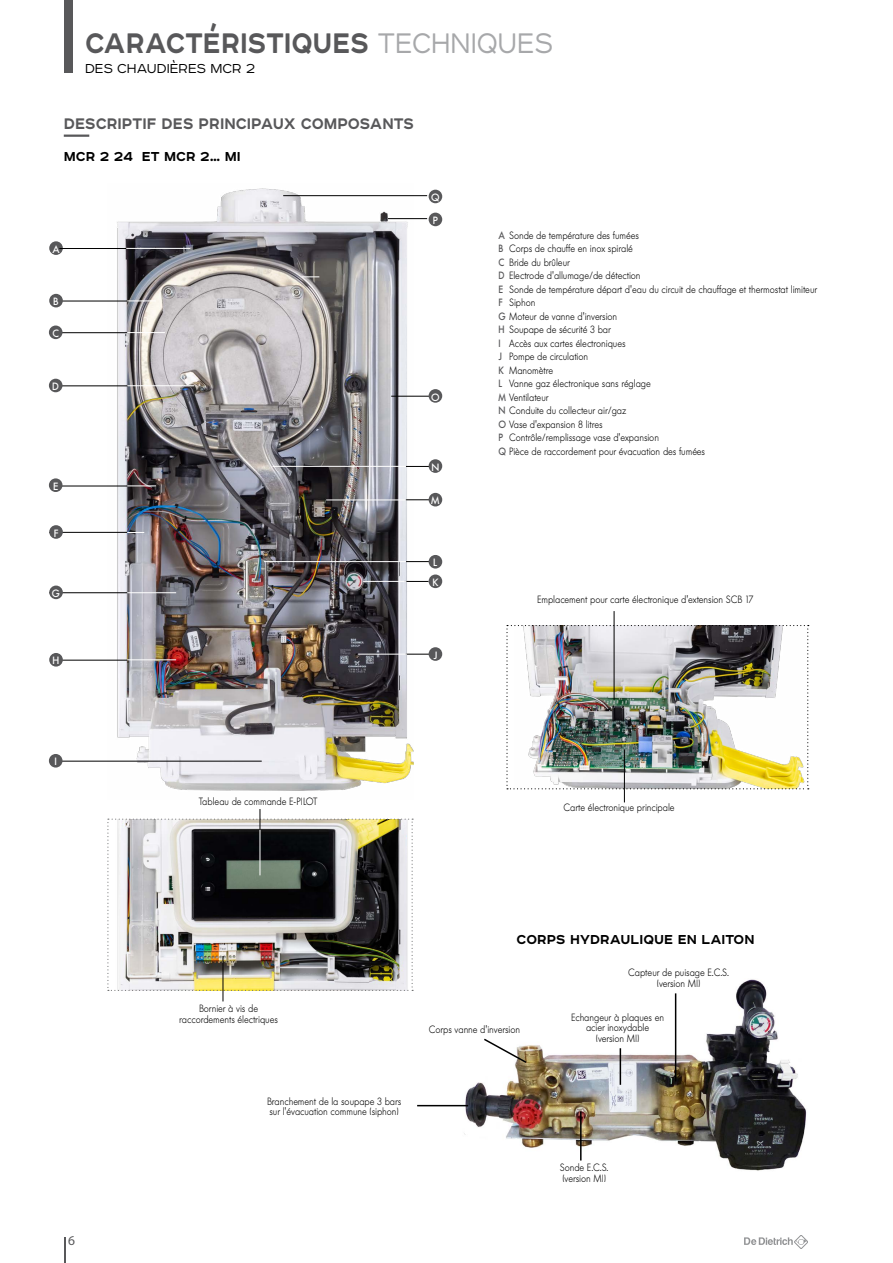
<style>
.page{position:relative;width:893px;height:1263px;background:#fff}
.page>*{position:absolute;margin:0;border:0;box-sizing:border-box;transform-origin:0 0}
.t1{font:700 36px "Affect";color:#58585a;scale:.91 1}
.t2{font:700 19.5px "Affect";color:#58585a;scale:.95 1}
.t3{font:700 16.5px "Affect";color:#000}
.t4{font:300 16.5px "Affect";color:#000}
.t5{font:13.5px "Myriad Pro";color:#58585a}
.t6{font:300 10.5px/13.5px "Futura BQ";letter-spacing:-.01em;color:#000;scale:.9 1}
.t7{font:500 10.5px "Futura BQ";color:#fff}
.s1{font-weight:300;color:#a7a8aa}
.s2{font-weight:500;color:#58585a}
</style>
<div class="page">
<div style="left:64px;top:0;width:8px;height:72px;background:#58585a"></div>
<svg style="left:64px;top:1237px;width:1px;height:26px"></svg>
<svg style="left:744px;top:1235px;width:64px;height:14px"></svg>
<hr style="left:64px;top:135px;width:25px;height:2px;background:#58585a">
<img style="left:108px;top:188px;width:306px;height:603px">
<hr style="left:391px;top:396px;width:38px;height:1px;background:#000">
<svg style="left:302px;top:276px;width:17px;height:1px"></svg>
<hr style="left:59px;top:486px;width:69px;height:1px;background:#000">
<hr style="left:49px;top:532px;width:79px;height:1px;background:#000">
<hr style="left:388px;top:218px;width:39px;height:1px;background:#000">
<hr style="left:59px;top:301px;width:69px;height:1px;background:#000">
<svg style="left:186px;top:220px;width:17px;height:1px"></svg>
<hr style="left:126px;top:248px;width:64px;height:1px;background:#fff">
<svg style="left:407px;top:654px;width:22px;height:1px"></svg>
<div style="left:429px;top:213px;width:13px;height:13px;background:#58585a;border-radius:50%"></div>
<div style="left:429px;top:389px;width:13px;height:14px;background:#58585a;border-radius:50%"></div>
<div style="left:429px;top:647px;width:13px;height:14px;background:#58585a;border-radius:50%"></div>
<div style="left:49px;top:241px;width:14px;height:14px;background:#58585a;border-radius:50%"></div>
<div style="left:49px;top:478px;width:14px;height:14px;background:#58585a;border-radius:50%"></div>
<div style="left:49px;top:525px;width:14px;height:14px;background:#58585a;border-radius:50%"></div>
<div style="left:49px;top:294px;width:14px;height:13px;background:#58585a;border-radius:50%"></div>
<hr style="left:49px;top:592px;width:79px;height:1px;background:#000">
<div style="left:49px;top:585px;width:14px;height:14px;background:#58585a;border-radius:50%"></div>
<hr style="left:59px;top:660px;width:69px;height:1px;background:#000">
<div style="left:49px;top:653px;width:14px;height:13px;background:#58585a;border-radius:50%"></div>
<img style="left:462px;top:979px;width:345px;height:192px">
<hr style="left:59px;top:248px;width:67px;height:1px;background:#000">
<hr style="left:58px;top:332px;width:70px;height:1px;background:#000">
<div style="left:49px;top:325px;width:14px;height:14px;background:#58585a;border-radius:50%"></div>
<svg style="left:127px;top:301px;width:29px;height:1px"></svg>
<hr style="left:58px;top:385px;width:70px;height:1px;background:#000">
<div style="left:49px;top:379px;width:14px;height:13px;background:#58585a;border-radius:50%"></div>
<hr style="left:127px;top:332px;width:38px;height:1px;background:#fff">
<hr style="left:127px;top:385px;width:67px;height:1px;background:#fff">
<svg style="left:127px;top:485px;width:29px;height:1px"></svg>
<svg style="left:127px;top:532px;width:17px;height:1px"></svg>
<hr style="left:127px;top:592px;width:49px;height:1px;background:#fff">
<hr style="left:127px;top:659px;width:49px;height:1px;background:#fff">
<hr style="left:62px;top:761px;width:200px;height:1px;background:#000">
<div style="left:49px;top:754px;width:14px;height:13px;background:#58585a;border-radius:50%"></div>
<hr style="left:358px;top:654px;width:49px;height:1px;background:#fff">
<svg style="left:406px;top:581px;width:23px;height:1px"></svg>
<div style="left:429px;top:574px;width:13px;height:14px;background:#58585a;border-radius:50%"></div>
<hr style="left:363px;top:581px;width:43px;height:1px;background:#fff">
<svg style="left:406px;top:561px;width:23px;height:1px"></svg>
<div style="left:429px;top:555px;width:13px;height:13px;background:#58585a;border-radius:50%"></div>
<hr style="left:264px;top:561px;width:142px;height:1px;background:#fff">
<svg style="left:406px;top:499px;width:23px;height:1px"></svg>
<div style="left:429px;top:493px;width:13px;height:13px;background:#58585a;border-radius:50%"></div>
<hr style="left:326px;top:500px;width:80px;height:1px;background:#fff">
<svg style="left:406px;top:466px;width:23px;height:1px"></svg>
<div style="left:429px;top:459px;width:13px;height:14px;background:#58585a;border-radius:50%"></div>
<hr style="left:273px;top:466px;width:133px;height:1px;background:#fff">
<hr style="left:283px;top:195px;width:144px;height:1px;background:#000">
<div style="left:429px;top:190px;width:13px;height:13px;background:#58585a;border-radius:50%"></div>
<img style="left:506px;top:625px;width:303px;height:164px">
<hr style="left:614px;top:611px;width:1px;height:89px;background:#000">
<hr style="left:624px;top:749px;width:1px;height:53px;background:#000">
<img style="left:107px;top:809px;width:306px;height:182px">
<hr style="left:260px;top:830px;width:1px;height:45px;background:#fff">
<hr style="left:223px;top:956px;width:1px;height:45px;background:#000">
<hr style="left:620px;top:1048px;width:1px;height:37px;background:#000">
<hr style="left:675px;top:993px;width:1px;height:88px;background:#000">
<hr style="left:580px;top:1111px;width:2px;height:49px;background:#000">
<svg style="left:482px;top:1037px;width:46px;height:27px"></svg>
<hr style="left:417px;top:1105px;width:51px;height:1px;background:#000">
<h1 class="t1" style="left:85px;top:17px;width:516px">CARACTÉRISTIQUES <span class="s1">TECHNIQUES</span></h1>
<h3 class="t4" style="left:85px;top:57px;width:172px">DES CHAUDIÈRES MCR 2</h3>
<h2 class="t2" style="left:64px;top:110px;width:370px">DESCRIPTIF DES PRINCIPAUX COMPOSANTS</h2>
<h3 class="t3" style="left:64px;top:145px;width:178px">MCR 2 24 ET MCR 2… MI</h3>
<p class="t7" style="left:52px;top:243px;width:9px">A</p>
<p class="t7" style="left:53px;top:295px;width:7px">B</p>
<p class="t7" style="left:53px;top:327px;width:8px">C</p>
<p class="t7" style="left:52px;top:380px;width:9px">D</p>
<p class="t7" style="left:431px;top:191px;width:10px">Q</p>
<p class="t7" style="left:433px;top:214px;width:7px">P</p>
<p class="t7" style="left:431px;top:391px;width:10px">O</p>
<p class="t7" style="left:53px;top:480px;width:7px">E</p>
<p class="t7" style="left:54px;top:527px;width:6px">F</p>
<p class="t7" style="left:52px;top:587px;width:10px">G</p>
<p class="t7" style="left:53px;top:655px;width:9px">H</p>
<p class="t7" style="left:431px;top:461px;width:10px">N</p>
<p class="t7" style="left:431px;top:494px;width:10px">M</p>
<p class="t7" style="left:433px;top:557px;width:6px">L</p>
<p class="t7" style="left:432px;top:576px;width:8px">K</p>
<p class="t7" style="left:433px;top:649px;width:6px">J</p>
<p class="t7" style="left:54px;top:756px;width:4px">I</p>
<p class="t6" style="left:199px;top:794px;width:133px">Tableau de commande E-PILOT</p>
<p class="t6" style="left:499px;top:229px;width:356px"><span class="s2">A</span> Sonde de température des fumées<br><span class="s2">B</span> Corps de chauffe en inox spiralé<br><span class="s2">C</span> Bride du brûleur<br><span class="s2">D</span> Electrode d'allumage/de détection<br><span class="s2">E</span> Sonde de température départ d'eau du circuit de chauffage et thermostat limiteur<br><span class="s2">F</span> Siphon<br><span class="s2">G</span> Moteur de vanne d'inversion<br><span class="s2">H</span> Soupape de sécurité 3 bar<br><span class="s2">I</span> Accès aux cartes électroniques<br><span class="s2">J</span> Pompe de circulation<br><span class="s2">K</span> Manomètre<br><span class="s2">L</span> Vanne gaz électronique sans réglage<br><span class="s2">M</span> Ventilateur<br><span class="s2">N</span> Conduite du collecteur air/gaz<br><span class="s2">O</span> Vase d'expansion 8 litres<br><span class="s2">P</span> Contrôle/remplissage vase d'expansion<br><span class="s2">Q</span> Pièce de raccordement pour évacuation des fumées</p>
<p class="t6" style="left:537px;top:593px;width:242px">Emplacement pour carte électronique d'extension SCB 17</p>
<p class="t6" style="left:564px;top:801px;width:125px">Carte électronique principale</p>
<h3 class="t3" style="left:517px;top:927px;width:239px">CORPS HYDRAULIQUE EN LAITON</h3>
<p class="t6" style="left:628px;top:967px;width:114px;line-height:10.5px;text-align:center">Capteur de puisage E.C.S. (version MI)</p>
<p class="t6" style="left:179px;top:1003px;width:111px;line-height:10.5px;text-align:center">Bornier à vis de raccordements électriques</p>
<p class="t6" style="left:571px;top:1012px;width:105px;line-height:10.5px;text-align:center">Echangeur à plaques en acier inoxydable (version MI)</p>
<p class="t6" style="left:429px;top:1022px;width:103px">Corps vanne d'inversion</p>
<p class="t5" style="left:68px;top:1232px;width:8px">6</p>
<p class="t6" style="left:267px;top:1096px;width:151px;line-height:10.5px">Branchement de la soupape 3 bars sur l'évacuation commune (siphon)</p>
<p class="t6" style="left:560px;top:1162px;width:56px;line-height:10.5px">Sonde E.C.S. (version MI)</p>
</div>
